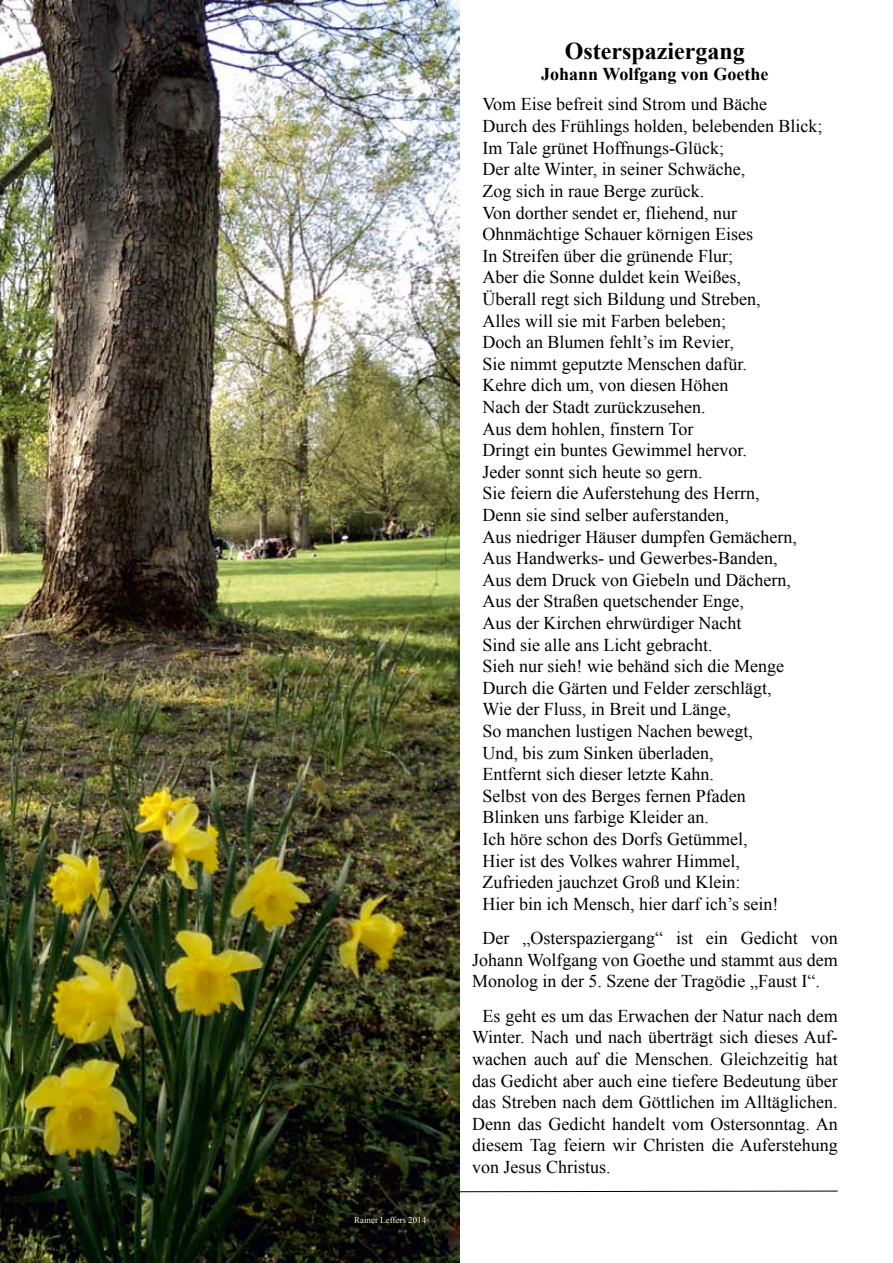
<style>
.page{position:relative;width:893px;height:1263px;background:#fff}
.page>*{position:absolute;margin:0;border:0;box-sizing:border-box;transform-origin:0 0}
.t1{font:700 24px "Times New Roman";color:#000}
.t2{font:18px/21.6px "Times New Roman";color:#000;text-align:justify}
.t3{font:700 18px "Times New Roman";color:#000}
.t4{font:9px "Times New Roman";color:#fffbd3}
</style>
<div class="page">
<svg style="left:459px;top:1190px;width:379px;height:3px"></svg>
<img style="left:0;top:0;width:459px;height:1262px">
<p class="t4" style="left:354px;top:1214px;width:74px">Rainer Leffers 2014</p>
<h1 class="t1" style="left:565px;top:34px;width:181px">Osterspaziergang</h1>
<p class="t3" style="left:541px;top:62px;width:229px">Johann Wolfgang von Goethe</p>
<p class="t2" style="left:483px;top:93px;width:341px;text-align:left">Vom Eise befreit sind Strom und Bäche<br>Durch des Frühlings holden, belebenden Blick; Im Tale grünet Hoffnungs-Glück;<br>Der alte Winter, in seiner Schwäche,<br>Zog sich in raue Berge zurück.<br>Von dorther sendet er, fliehend, nur Ohnmächtige Schauer körnigen Eises<br>In Streifen über die grünende Flur;<br>Aber die Sonne duldet kein Weißes,<br>Überall regt sich Bildung und Streben,<br>Alles will sie mit Farben beleben;<br>Doch an Blumen fehlt’s im Revier,<br>Sie nimmt geputzte Menschen dafür.<br>Kehre dich um, von diesen Höhen<br>Nach der Stadt zurückzusehen.<br>Aus dem hohlen, finstern Tor<br>Dringt ein buntes Gewimmel hervor.<br>Jeder sonnt sich heute so gern.<br>Sie feiern die Auferstehung des Herrn,<br>Denn sie sind selber auferstanden,<br>Aus niedriger Häuser dumpfen Gemächern, Aus Handwerks- und Gewerbes-Banden,<br>Aus dem Druck von Giebeln und Dächern, Aus der Straßen quetschender Enge,<br>Aus der Kirchen ehrwürdiger Nacht<br>Sind sie alle ans Licht gebracht.<br>Sieh nur sieh! wie behänd sich die Menge Durch die Gärten und Felder zerschlägt,<br>Wie der Fluss, in Breit und Länge,<br>So manchen lustigen Nachen bewegt,<br>Und, bis zum Sinken überladen,<br>Entfernt sich dieser letzte Kahn.<br>Selbst von des Berges fernen Pfaden<br>Blinken uns farbige Kleider an.<br>Ich höre schon des Dorfs Getümmel,<br>Hier ist des Volkes wahrer Himmel,<br>Zufrieden jauchzet Groß und Klein:<br>Hier bin ich Mensch, hier darf ich’s sein!</p>
<p class="t2" style="left:472px;top:927px;width:367px;text-indent:11px">Der „Osterspaziergang“ ist ein Gedicht von Johann Wolfgang von Goethe und stammt aus dem Monolog in der 5. Szene der Tragödie „Faust I“.</p>
<p class="t2" style="left:472px;top:1004px;width:367px;text-indent:11px">Es geht es um das Erwachen der Natur nach dem Winter. Nach und nach überträgt sich dieses Auf&shy;wachen auch auf die Menschen. Gleichzeitig hat das Gedicht aber auch eine tiefere Bedeutung über das Streben nach dem Göttlichen im Alltäglichen.<br>Denn das Gedicht handelt vom Ostersonntag. An diesem Tag feiern wir Christen die Auferstehung von Jesus Christus.</p>
</div>
